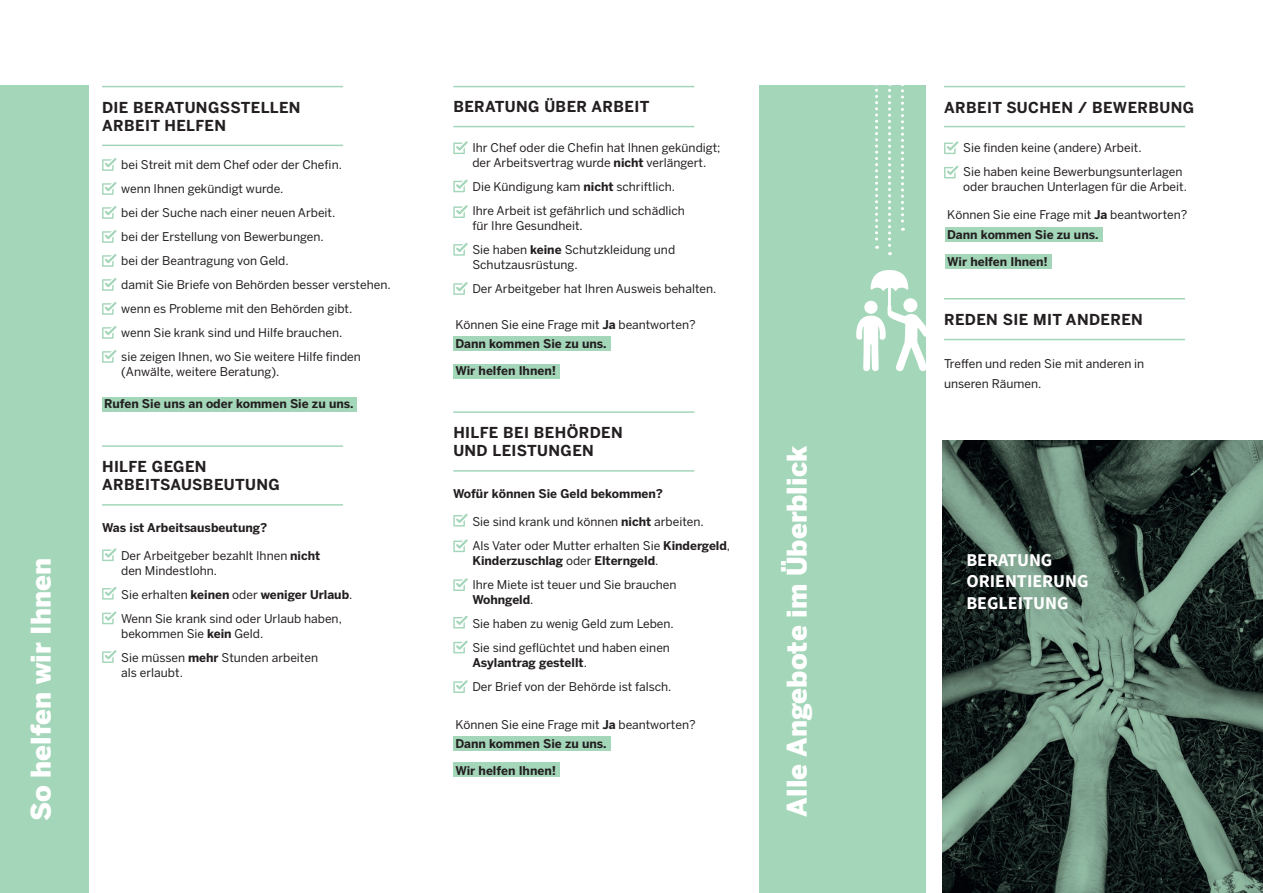
<style>
.page{position:relative;width:1263px;height:893px;background:#fff}
.page>*{position:absolute;margin:0;border:0;box-sizing:border-box;transform-origin:0 0}
.t1{font:900 27px "Benton Sans";color:#fff}
.t2{font:700 18px/21.6px "Source Sans Pro";color:#fff}
.t3{font:700 15px/18px "Benton Sans";letter-spacing:.025em;color:#231f20}
.t4{font:12px/24px "Benton Sans";color:#231f20}
.t5{font:700 12px "Benton Sans";color:#231f20}
.s1{font-weight:700}
</style>
<div class="page">
<div style="left:0;top:86px;width:88px;height:807px;background:#a4d6b9"></div>
<div style="left:759px;top:86px;width:166px;height:807px;background:#a4d6b9"></div>
<hr style="left:102px;top:86px;width:241px;height:1px;background:#a4d6b9">
<hr style="left:102px;top:445px;width:241px;height:2px;background:#a4d6b9">
<hr style="left:453px;top:411px;width:241px;height:2px;background:#a4d6b9">
<hr style="left:453px;top:86px;width:241px;height:1px;background:#a4d6b9">
<hr style="left:944px;top:86px;width:241px;height:1px;background:#a4d6b9">
<hr style="left:944px;top:298px;width:241px;height:1px;background:#a4d6b9">
<hr style="left:102px;top:145px;width:241px;height:1px;background:#a4d6b9">
<hr style="left:102px;top:504px;width:241px;height:2px;background:#a4d6b9">
<hr style="left:453px;top:470px;width:241px;height:2px;background:#a4d6b9">
<hr style="left:453px;top:126px;width:241px;height:1px;background:#a4d6b9">
<hr style="left:944px;top:126px;width:241px;height:1px;background:#a4d6b9">
<hr style="left:944px;top:339px;width:241px;height:1px;background:#a4d6b9">
<div style="left:102px;top:397px;width:254px;height:15px;background:#a4d6b9"></div>
<div style="left:453px;top:337px;width:158px;height:14px;background:#a4d6b9"></div>
<div style="left:945px;top:228px;width:157px;height:14px;background:#a4d6b9"></div>
<div style="left:453px;top:737px;width:158px;height:14px;background:#a4d6b9"></div>
<div style="left:453px;top:364px;width:107px;height:14px;background:#a4d6b9"></div>
<div style="left:945px;top:255px;width:106px;height:14px;background:#a4d6b9"></div>
<div style="left:453px;top:763px;width:107px;height:14px;background:#a4d6b9"></div>
<svg style="left:856px;top:270px;width:70px;height:103px"></svg>
<svg style="left:888px;top:85px;width:3px;height:170px"></svg>
<svg style="left:875px;top:85px;width:3px;height:164px"></svg>
<svg style="left:901px;top:85px;width:3px;height:146px"></svg>
<svg style="left:102px;top:158px;width:14px;height:13px"></svg>
<svg style="left:453px;top:141px;width:15px;height:13px"></svg>
<svg style="left:944px;top:141px;width:14px;height:13px"></svg>
<svg style="left:102px;top:230px;width:14px;height:13px"></svg>
<svg style="left:102px;top:302px;width:14px;height:13px"></svg>
<svg style="left:453px;top:282px;width:15px;height:13px"></svg>
<svg style="left:453px;top:514px;width:15px;height:12px"></svg>
<svg style="left:453px;top:539px;width:15px;height:13px"></svg>
<svg style="left:453px;top:578px;width:15px;height:13px"></svg>
<svg style="left:453px;top:616px;width:15px;height:12px"></svg>
<svg style="left:453px;top:640px;width:15px;height:13px"></svg>
<svg style="left:453px;top:680px;width:15px;height:13px"></svg>
<svg style="left:102px;top:182px;width:14px;height:13px"></svg>
<svg style="left:102px;top:254px;width:14px;height:13px"></svg>
<svg style="left:453px;top:243px;width:15px;height:13px"></svg>
<svg style="left:102px;top:326px;width:14px;height:13px"></svg>
<svg style="left:102px;top:206px;width:14px;height:13px"></svg>
<svg style="left:453px;top:179px;width:15px;height:13px"></svg>
<svg style="left:944px;top:166px;width:14px;height:12px"></svg>
<svg style="left:453px;top:205px;width:15px;height:13px"></svg>
<svg style="left:102px;top:278px;width:14px;height:13px"></svg>
<svg style="left:102px;top:350px;width:14px;height:13px"></svg>
<svg style="left:102px;top:548px;width:14px;height:13px"></svg>
<svg style="left:102px;top:587px;width:14px;height:13px"></svg>
<svg style="left:102px;top:611px;width:14px;height:13px"></svg>
<svg style="left:102px;top:650px;width:14px;height:13px"></svg>
<img style="left:943px;top:441px;width:320px;height:452px">
<h1 class="t1" style="left:25px;top:821px;width:264px;rotate:-90deg">So helfen wir Ihnen</h1>
<p class="t3" style="left:102px;top:98px;width:200px">DIE BERATUNGSSTELLEN<br>ARBEIT HELFEN</p>
<p class="t4" style="left:121px;top:153px;width:271px">bei Streit mit dem Chef oder der Chefin.<br>wenn Ihnen gekündigt wurde.<br>bei der Suche nach einer neuen Arbeit.<br>bei der Erstellung von Bewerbungen.<br>bei der Beantragung von Geld.<br>damit Sie Briefe von Behörden besser verstehen. wenn es Probleme mit den Behörden gibt.<br>wenn Sie krank sind und Hilfe brauchen.<br>sie zeigen Ihnen, wo Sie weitere Hilfe finden</p>
<p class="t4" style="left:121px;top:360px;width:160px">(Anwälte, weitere Beratung).</p>
<p class="t5" style="left:104px;top:397px;width:251px">Rufen Sie uns an oder kommen Sie zu uns.</p>
<p class="t3" style="left:102px;top:457px;width:179px">HILFE GEGEN<br>ARBEITSAUSBEUTUNG</p>
<p class="t5" style="left:102px;top:520px;width:167px">Was ist Arbeitsausbeutung?</p>
<p class="t4" style="left:121px;top:548px;width:201px;line-height:15px">Der Arbeitgeber bezahlt Ihnen <span class="s1">nicht </span>den Mindestlohn.</p>
<p class="t4" style="left:121px;top:582px;width:233px">Sie erhalten <span class="s1">keinen</span> oder <span class="s1">weniger Urlaub</span>.<br>Wenn Sie krank sind oder Urlaub haben,</p>
<p class="t4" style="left:121px;top:621px;width:198px">bekommen Sie <span class="s1">kein</span> Geld.<br>Sie müssen <span class="s1">mehr</span> Stunden arbeiten</p>
<p class="t4" style="left:121px;top:660px;width:63px">als erlaubt.</p>
<p class="t3" style="left:453px;top:97px;width:198px">BERATUNG ÜBER ARBEIT</p>
<p class="t3" style="left:944px;top:98px;width:252px">ARBEIT SUCHEN / BEWERBUNG</p>
<p class="t4" style="left:472px;top:140px;width:250px;line-height:15px">Ihr Chef oder die Chefin hat Ihnen gekündigt; der Arbeitsvertrag wurde <span class="s1">nicht</span> verlängert.</p>
<p class="t4" style="left:472px;top:175px;width:214px">Die Kündigung kam <span class="s1">nicht</span> schriftlich.<br>Ihre Arbeit ist gefährlich und schädlich</p>
<p class="t4" style="left:472px;top:214px;width:204px">für Ihre Gesundheit.<br>Sie haben <span class="s1">keine</span> Schutzkleidung und</p>
<p class="t4" style="left:472px;top:253px;width:245px">Schutzausrüstung.<br>Der Arbeitgeber hat Ihren Ausweis behalten.</p>
<p class="t4" style="left:455px;top:314px;width:242px;line-height:19.5px">Können Sie eine Frage mit <span class="s1">Ja</span> beantworten?<br><span class="s1">Dann kommen Sie zu uns.</span></p>
<p class="t5" style="left:455px;top:364px;width:102px">Wir helfen Ihnen!</p>
<p class="t3" style="left:453px;top:423px;width:171px">HILFE BEI BEHÖRDEN<br>UND LEISTUNGEN</p>
<p class="t5" style="left:453px;top:486px;width:211px">Wofür können Sie Geld bekommen?</p>
<p class="t4" style="left:472px;top:509px;width:259px">Sie sind krank und können <span class="s1">nicht</span> arbeiten.<br>Als Vater oder Mutter erhalten Sie <span class="s1">Kindergeld</span>,</p>
<p class="t4" style="left:472px;top:548px;width:206px"><span class="s1">Kinderzuschlag</span> oder <span class="s1">Elterngeld</span>.<br>Ihre Miete ist teuer und Sie brauchen</p>
<p class="t4" style="left:472px;top:587px;width:203px"><span class="s1">Wohngeld</span>.<br>Sie haben zu wenig Geld zum Leben.<br>Sie sind geflüchtet und haben einen</p>
<p class="t4" style="left:472px;top:650px;width:201px"><span class="s1">Asylantrag gestellt</span>.<br>Der Brief von der Behörde ist falsch.</p>
<p class="t4" style="left:455px;top:714px;width:242px;line-height:19.5px">Können Sie eine Frage mit <span class="s1">Ja</span> beantworten?<br><span class="s1">Dann kommen Sie zu uns.</span></p>
<p class="t5" style="left:455px;top:764px;width:102px">Wir helfen Ihnen!</p>
<h1 class="t1" style="left:781px;top:816px;width:372px;rotate:-90deg">Alle Angebote im Überblick</h1>
<p class="t4" style="left:963px;top:136px;width:221px">Sie finden keine (andere) Arbeit.<br>Sie haben keine Bewerbungsunterlagen</p>
<p class="t4" style="left:963px;top:175px;width:225px">oder brauchen Unterlagen für die Arbeit.</p>
<p class="t4" style="left:947px;top:205px;width:242px;line-height:19.5px">Können Sie eine Frage mit <span class="s1">Ja</span> beantworten?<br><span class="s1">Dann kommen Sie zu uns.</span></p>
<p class="t5" style="left:947px;top:254px;width:102px">Wir helfen Ihnen!</p>
<p class="t3" style="left:944px;top:310px;width:200px">REDEN SIE MIT ANDEREN</p>
<p class="t4" style="left:944px;top:354px;width:202px;line-height:19.5px">Treffen und reden Sie mit anderen in unseren Räumen.</p>
<h2 class="t2" style="left:966px;top:549px;width:124px">BERATUNG<br>ORIENTIERUNG<br>BEGLEITUNG</h2>
</div>
